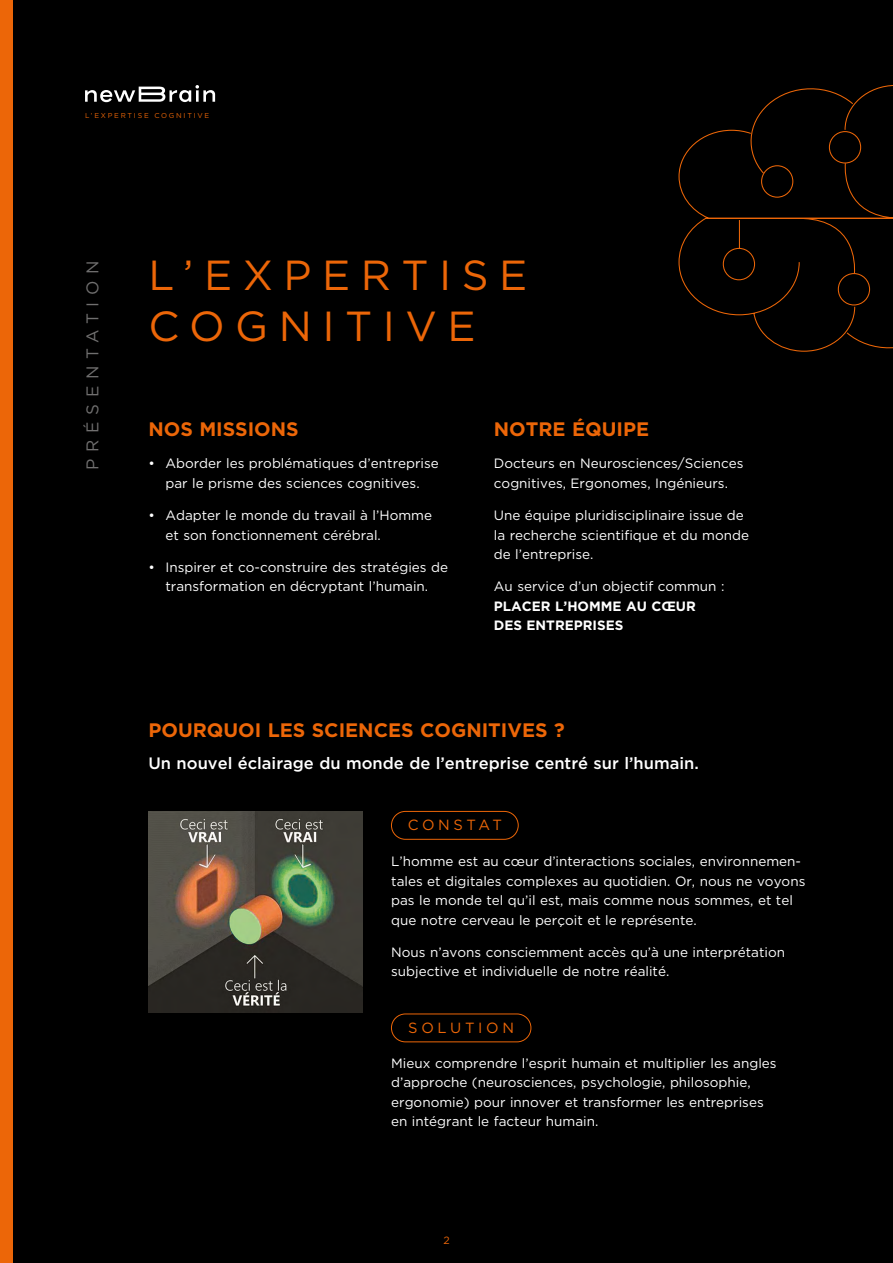
<style>
.page{position:relative;width:893px;height:1263px;background:#000}
.page>*{position:absolute;margin:0;border:0;box-sizing:border-box;transform-origin:0 0}
.t1{font:42px/51px "Gotham";letter-spacing:.25em;color:#ec6608}
.t2{font:700 19.5px "Gotham";color:#ec6608}
.t3{font:16.95px "Gotham";letter-spacing:.4em;color:#706f6f}
.t4{font:500 16.5px "Gotham";color:#fff}
.t5{font:14.7px "Gotham";letter-spacing:.25em;color:#ec6608}
.t6{font:13.5px/19.5px "Gotham";color:#fff}
.t7{font:700 13.5px/19.5px "Gotham";color:#fff}
.t8{font:10.5px "Gotham";color:#ec6608}
.t9{font:7.05px "Gotham";letter-spacing:.25em;color:#ec6608}
</style>
<div class="page">
<div style="left:0;top:0;width:13px;height:1263px;background:#ec6608"></div>
<svg style="left:678px;top:85px;width:215px;height:267px"></svg>
<svg style="left:85px;top:85px;width:130px;height:17px"></svg>
<div style="left:391px;top:811px;width:127px;height:28px;border:1px solid #ec6608;border-radius:14px"></div>
<div style="left:391px;top:1014px;width:140px;height:28px;border:1px solid #ec6608;border-radius:14px"></div>
<img style="left:148px;top:811px;width:215px;height:201px">
<p class="t9" style="left:85px;top:111px;width:126px">L’EXPERTISE COGNITIVE</p>
<p class="t3" style="left:82px;top:470px;width:212px;rotate:-90deg">PRÉSENTATION</p>
<h1 class="t1" style="left:148px;top:249px;width:380px">L’EXPERTISE<br>COGNITIVE</h1>
<h2 class="t2" style="left:148px;top:416px;width:152px">NOS MISSIONS</h2>
<p class="t6" style="left:148px;top:454px;width:292px;text-align:center">• Aborder les problématiques d’entreprise par le prisme des sciences cognitives.</p>
<p class="t6" style="left:165px;top:505px;width:268px;text-indent:-17px">• Adapter le monde du travail à l’Homme et son fonctionnement cérébral.</p>
<p class="t6" style="left:148px;top:557px;width:301px;text-align:center">• Inspirer et co-construire des stratégies de transformation en décryptant l’humain.</p>
<h2 class="t2" style="left:494px;top:416px;width:157px">NOTRE ÉQUIPE</h2>
<p class="t6" style="left:494px;top:454px;width:251px">Docteurs en Neurosciences/Sciences cognitives, Ergonomes, Ingénieurs.</p>
<p class="t6" style="left:494px;top:505px;width:257px">Une équipe pluridisciplinaire issue de la recherche scientifique et du monde de l’entreprise.</p>
<p class="t6" style="left:494px;top:577px;width:232px">Au service d’un objectif commun :</p>
<p class="t7" style="left:494px;top:596px;width:203px">PLACER L’HOMME AU CŒUR<br>DES ENTREPRISES</p>
<h2 class="t2" style="left:148px;top:717px;width:418px">POURQUOI LES SCIENCES COGNITIVES ?</h2>
<p class="t4" style="left:148px;top:752px;width:552px">Un nouvel éclairage du monde de l’entreprise centré sur l’humain.</p>
<p class="t5" style="left:408px;top:816px;width:96px">CONSTAT</p>
<p class="t6" style="left:391px;top:851px;width:416px">L’homme est au cœur d’interactions sociales, environnemen&shy;tales et digitales complexes au quotidien. Or, nous ne voyons pas le monde tel qu’il est, mais comme nous sommes, et tel que notre cerveau le perçoit et le représente.</p>
<p class="t6" style="left:391px;top:942px;width:395px">Nous n’avons consciemment accès qu’à une interprétation subjective et individuelle de notre réalité.</p>
<p class="t5" style="left:408px;top:1018px;width:107px">SOLUTION</p>
<p class="t6" style="left:391px;top:1053px;width:387px">Mieux comprendre l’esprit humain et multiplier les angles d’approche (neurosciences, psychologie, philosophie, ergonomie) pour innover et transformer les entreprises en intégrant le facteur humain.</p>
<p class="t8" style="left:443px;top:1234px;width:8px">2</p>
</div>
